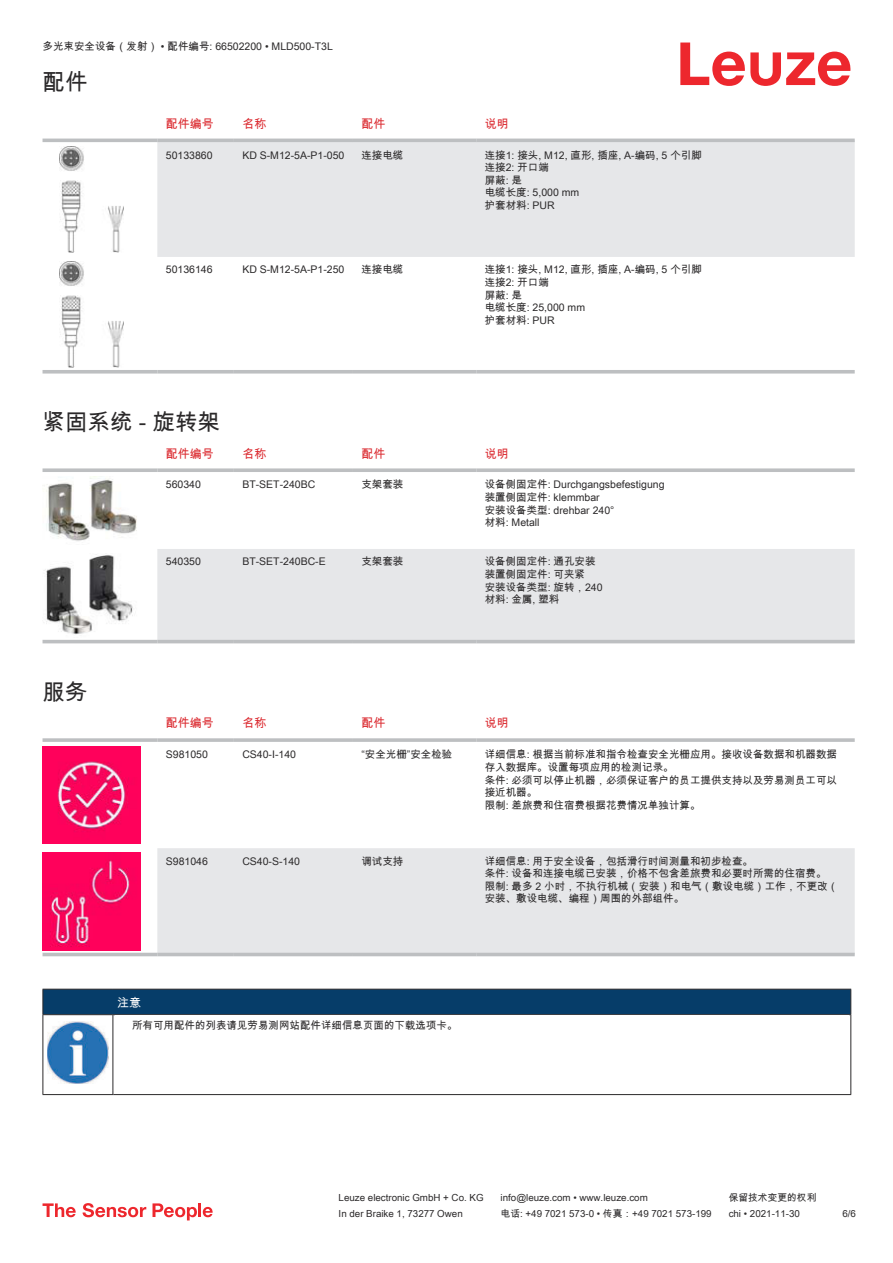
<style>
.page{position:relative;width:893px;height:1263px;background:#fff}
.page>*{position:absolute;margin:0;border:0;box-sizing:border-box;transform-origin:0 0}
.t1{font:22.5px "Arial Unicode MS";color:#2b292a}
.t2{font:12px "Arial Unicode MS";color:#db2a30}
.t3{font:12px "Arial Unicode MS";color:#fff}
.t4{font:10.5px/12.6px "Arial Unicode MS";color:#2b292a}
.t5{font:9.75px "Arial Unicode MS";color:#2b292a}
</style>
<div class="page">
<svg style="left:680px;top:43px;width:170px;height:43px"></svg>
<div style="left:157px;top:142px;width:698px;height:115px;background:#e6e7e9"></div>
<hr style="left:43px;top:139px;width:114px;height:3px;background:#bdbfc1">
<hr style="left:157px;top:139px;width:77px;height:3px;background:#bdbfc1">
<hr style="left:234px;top:139px;width:119px;height:3px;background:#bdbfc1">
<hr style="left:353px;top:139px;width:123px;height:3px;background:#bdbfc1">
<hr style="left:476px;top:139px;width:379px;height:3px;background:#bdbfc1">
<svg style="left:43px;top:370px;width:114px;height:4px"></svg>
<svg style="left:157px;top:370px;width:77px;height:4px"></svg>
<svg style="left:234px;top:370px;width:119px;height:4px"></svg>
<svg style="left:353px;top:370px;width:123px;height:4px"></svg>
<svg style="left:476px;top:370px;width:379px;height:4px;background:#c4c6c7"></svg>
<img style="left:59px;top:146px;width:65px;height:107px">
<img style="left:59px;top:261px;width:65px;height:106px">
<svg style="left:43px;top:639px;width:812px;height:5px"></svg>
<div style="left:157px;top:549px;width:698px;height:91px;background:#e6e7e9"></div>
<svg style="left:43px;top:468px;width:114px;height:4px"></svg>
<svg style="left:157px;top:468px;width:77px;height:4px"></svg>
<svg style="left:234px;top:468px;width:119px;height:4px"></svg>
<svg style="left:353px;top:468px;width:123px;height:4px"></svg>
<svg style="left:476px;top:468px;width:379px;height:4px;background:#c4c6c7"></svg>
<hr style="left:43px;top:640px;width:114px;height:3px;background:#bdbfc1">
<hr style="left:157px;top:640px;width:77px;height:3px;background:#bdbfc1">
<hr style="left:234px;top:640px;width:119px;height:3px;background:#bdbfc1">
<hr style="left:353px;top:640px;width:123px;height:3px;background:#bdbfc1">
<hr style="left:476px;top:640px;width:379px;height:3px;background:#bdbfc1">
<img style="left:44px;top:476px;width:93px;height:65px">
<img style="left:44px;top:554px;width:89px;height:81px">
<svg style="left:43px;top:746px;width:812px;height:211px"></svg>
<div style="left:157px;top:848px;width:698px;height:105px;background:#e6e7e9"></div>
<svg style="left:43px;top:738px;width:114px;height:4px"></svg>
<svg style="left:157px;top:738px;width:77px;height:4px"></svg>
<svg style="left:234px;top:738px;width:119px;height:4px"></svg>
<svg style="left:353px;top:738px;width:123px;height:4px"></svg>
<svg style="left:476px;top:738px;width:379px;height:4px;background:#c3c5c7"></svg>
<hr style="left:43px;top:953px;width:114px;height:3px;background:#bdbfc1">
<hr style="left:157px;top:953px;width:77px;height:3px;background:#bdbfc1">
<hr style="left:234px;top:953px;width:119px;height:3px;background:#bdbfc1">
<hr style="left:353px;top:953px;width:123px;height:3px;background:#bdbfc1">
<hr style="left:476px;top:953px;width:379px;height:3px;background:#bdbfc1">
<img style="left:43px;top:746px;width:97px;height:98px">
<img style="left:43px;top:852px;width:97px;height:98px">
<div style="left:43px;top:989px;width:808px;height:26px;background:#063d69"></div>
<hr style="left:113px;top:1014px;width:738px;height:1px;background:#2b292a">
<hr style="left:43px;top:1015px;width:1px;height:75px;background:#2b292a">
<hr style="left:113px;top:1015px;width:1px;height:75px;background:#2b292a">
<hr style="left:850px;top:1015px;width:1px;height:75px;background:#2b292a">
<hr style="left:43px;top:1094px;width:70px;height:1px;background:#2b292a">
<hr style="left:113px;top:1094px;width:738px;height:1px;background:#2b292a">
<img style="left:47px;top:1021px;width:61px;height:63px">
<svg style="left:43px;top:1203px;width:33px;height:14px"></svg>
<svg style="left:83px;top:1203px;width:63px;height:14px"></svg>
<svg style="left:153px;top:1203px;width:44px;height:17px"></svg>
<hr style="left:198px;top:1203px;width:3px;height:14px;background:#ed272d">
<svg style="left:203px;top:1207px;width:10px;height:10px"></svg>
<p class="t4" style="left:43px;top:40px;width:292px">多光束安全设备（发射） • 配件编号: 66502200 • MLD500-T3L</p>
<h1 class="t1" style="left:43px;top:66px;width:46px">配件</h1>
<p class="t2" style="left:166px;top:115px;width:49px">配件编号</p>
<p class="t2" style="left:242px;top:115px;width:25px">名称</p>
<p class="t2" style="left:361px;top:115px;width:25px">配件</p>
<p class="t2" style="left:485px;top:115px;width:25px">说明</p>
<p class="t4" style="left:166px;top:148px;width:48px">50133860</p>
<p class="t4" style="left:242px;top:148px;width:104px">KD S-M12-5A-P1- 050</p>
<p class="t4" style="left:361px;top:148px;width:43px">连接电缆</p>
<p class="t4" style="left:485px;top:148px;width:219px">连接1: 接头, M12, 直形, 插座, A-编码, 5 个引脚连接2: 开口端<br>屏蔽: 是<br>电缆长度: 5,000 mm<br>护套材料: PUR</p>
<p class="t4" style="left:166px;top:263px;width:48px">50136146</p>
<p class="t4" style="left:242px;top:263px;width:104px">KD S-M12-5A-P1- 250</p>
<p class="t4" style="left:361px;top:263px;width:43px">连接电缆</p>
<p class="t4" style="left:485px;top:263px;width:219px">连接1: 接头, M12, 直形, 插座, A-编码, 5 个引脚连接2: 开口端<br>屏蔽: 是<br>电缆长度: 25,000 mm<br>护套材料: PUR</p>
<h1 class="t1" style="left:43px;top:406px;width:179px">紧固系统 - 旋转架</h1>
<p class="t2" style="left:166px;top:445px;width:49px">配件编号</p>
<p class="t2" style="left:242px;top:445px;width:25px">名称</p>
<p class="t2" style="left:361px;top:445px;width:25px">配件</p>
<p class="t2" style="left:485px;top:445px;width:25px">说明</p>
<p class="t4" style="left:166px;top:478px;width:37px">560340</p>
<p class="t4" style="left:242px;top:478px;width:74px">BT-SET-240BC</p>
<p class="t4" style="left:361px;top:478px;width:43px">支架套装</p>
<p class="t4" style="left:485px;top:478px;width:181px">设备侧固定件: Durchgangsbefestigung装置侧固定件: klemmbar<br>安装设备类型: drehbar 240°<br>材料: Metall</p>
<p class="t4" style="left:166px;top:555px;width:37px">540350</p>
<p class="t4" style="left:242px;top:555px;width:85px">BT-SET-240BC-E</p>
<p class="t4" style="left:361px;top:555px;width:43px">支架套装</p>
<p class="t4" style="left:485px;top:555px;width:119px">设备侧固定件: 通孔安装装置侧固定件: 可夹紧<br>安装设备类型: 旋转，240材料: 金属, 塑料</p>
<h1 class="t1" style="left:43px;top:676px;width:46px">服务</h1>
<p class="t2" style="left:166px;top:714px;width:49px">配件编号</p>
<p class="t2" style="left:242px;top:714px;width:25px">名称</p>
<p class="t2" style="left:361px;top:714px;width:25px">配件</p>
<p class="t2" style="left:485px;top:714px;width:25px">说明</p>
<p class="t4" style="left:166px;top:748px;width:44px">S981050</p>
<p class="t4" style="left:242px;top:748px;width:55px">CS40-I-140</p>
<p class="t4" style="left:361px;top:748px;width:92px">“安全光栅”安全检验</p>
<p class="t4" style="left:485px;top:748px;width:354px">详细信息: 根据当前标准和指令检查安全光栅应用。接收设备数据和机器数据存入数据库 。设置每项应用的检测记录。<br>条件: 必须可以停止机器，必须保证客户的员工提供支持以及劳易测员工可以接近机 器。<br>限制: 差旅费和住宿费根据花费情况单独计算。</p>
<p class="t4" style="left:166px;top:854px;width:44px">S981046</p>
<p class="t4" style="left:242px;top:854px;width:59px">CS40-S-140</p>
<p class="t4" style="left:361px;top:854px;width:43px">调试支持</p>
<p class="t4" style="left:485px;top:854px;width:355px">详细信息: 用于安全设备，包括滑行时间测量和初步检查。<br>条件: 设备和连接电缆已安装，价格不包含差旅费和必要时所需的住宿费。限制: 最多 2 小时，不执行机械（安装）和电气（敷设电缆）工作，不更改（安装、敷设电 缆、编程）周围的外部组件。</p>
<p class="t3" style="left:117px;top:994px;width:25px">注意</p>
<p class="t4" style="left:132px;top:1019px;width:327px">所有可用配件的列表请见劳易测网站配件详细信息页面的下载选项卡。</p>
<p class="t5" style="left:339px;top:1191px;width:146px">Leuze electronic GmbH + Co. KG</p>
<p class="t5" style="left:501px;top:1191px;width:149px">info@leuze.com • www.leuze.com</p>
<p class="t5" style="left:729px;top:1191px;width:89px">保留技术变更的权利</p>
<p class="t5" style="left:339px;top:1206px;width:126px">In der Braike 1, 73277 Owen</p>
<p class="t5" style="left:501px;top:1206px;width:212px">电话: +49 7021 573-0 • 传真：+49 7021 573-199</p>
<p class="t5" style="left:729px;top:1206px;width:73px">chi • 2021-11-30</p>
<p class="t5" style="left:842px;top:1206px;width:15px">6 /6</p>
</div>
